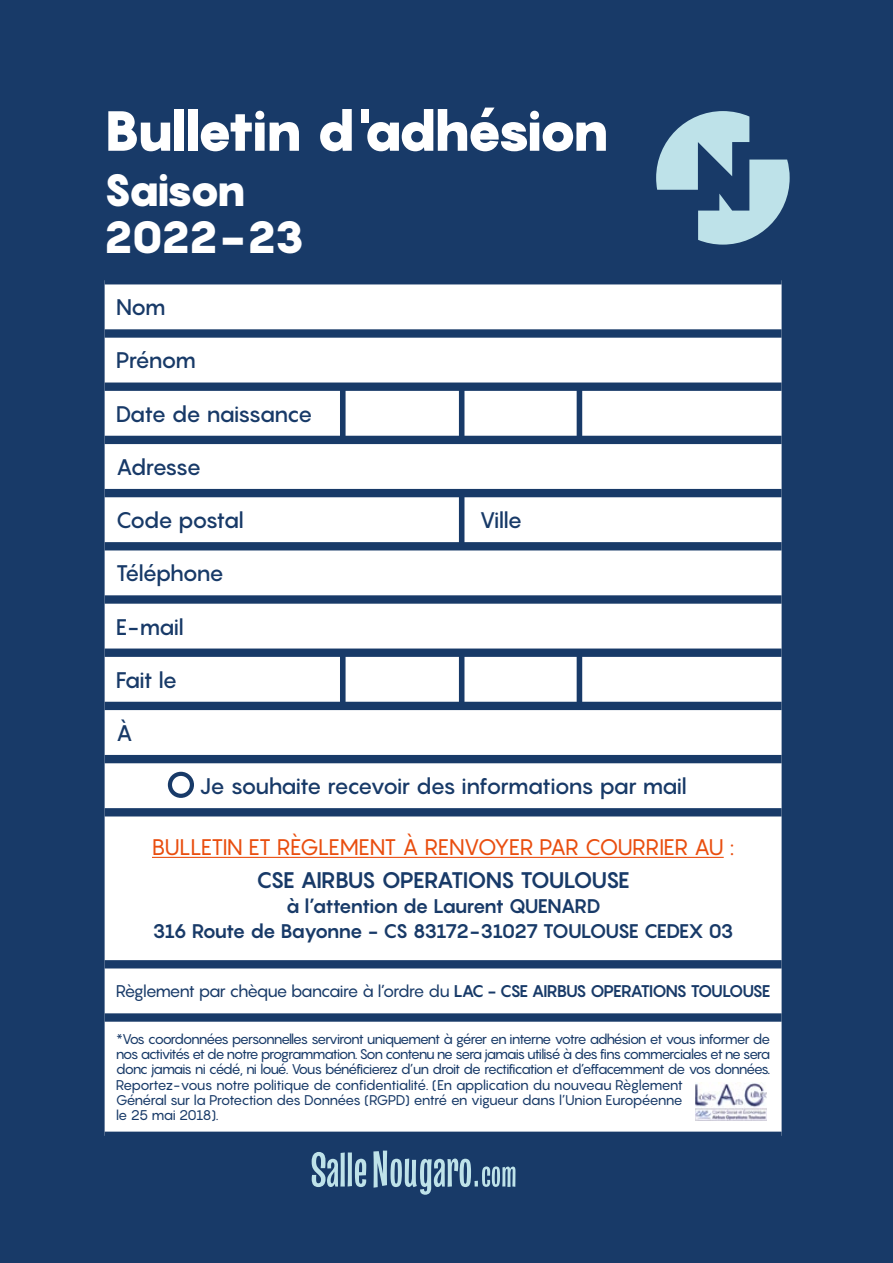
<style>
.page{position:relative;width:893px;height:1263px;background:#fff}
.page>*{position:absolute;margin:0;border:0;box-sizing:border-box;transform-origin:0 0}
.t1{font:900 55.65px "Pangram";letter-spacing:-.09em;color:#fff}
.t2{font:900 44.55px/47.2px "Pangram";letter-spacing:-.06em;color:#fff}
.t3{font:500 22.2px "Pangram";letter-spacing:-.07em;color:#183a68}
.t4{font:22.2px "Pangram";letter-spacing:-.05em;color:#e94e0f}
.t5{font:700 22.2px "Pangram";letter-spacing:-.065em;color:#183a68}
.t6{font:500 22.2px "Pangram";letter-spacing:-.09em;color:#183a68}
.t7{font:500 22.2px "Pangram";letter-spacing:-.095em;color:#183a68}
.t8{font:700 19.5px/25px "Pangram";letter-spacing:-.065em;color:#183a68;text-align:center}
.t9{font:16.65px "Pangram";letter-spacing:-.08em;color:#183a68}
.t10{font:13.95px/15.3px "Pangram";letter-spacing:-.085em;color:#183a68}
.s1{font-weight:700}
</style>
<div class="page">
<div style="left:0;top:0;width:893px;height:1262px;background:#183a68"></div>
<svg style="left:312px;top:1152px;width:54px;height:35px"></svg>
<svg style="left:373px;top:1150px;width:142px;height:45px"></svg>
<svg style="left:656px;top:111px;width:134px;height:134px"></svg>
<div style="left:105px;top:284px;width:677px;height:847px;background:#fff"></div>
<div style="left:105px;top:329px;width:677px;height:9px;background:#183a68"></div>
<div style="left:105px;top:382px;width:677px;height:9px;background:#183a68"></div>
<div style="left:105px;top:436px;width:677px;height:8px;background:#183a68"></div>
<div style="left:105px;top:489px;width:677px;height:8px;background:#183a68"></div>
<div style="left:105px;top:542px;width:677px;height:8px;background:#183a68"></div>
<div style="left:105px;top:595px;width:677px;height:9px;background:#183a68"></div>
<div style="left:105px;top:648px;width:677px;height:9px;background:#183a68"></div>
<div style="left:105px;top:702px;width:677px;height:8px;background:#183a68"></div>
<div style="left:105px;top:755px;width:677px;height:8px;background:#183a68"></div>
<div style="left:105px;top:808px;width:677px;height:8px;background:#183a68"></div>
<div style="left:105px;top:960px;width:677px;height:8px;background:#183a68"></div>
<div style="left:105px;top:1013px;width:677px;height:9px;background:#183a68"></div>
<hr style="left:152px;top:857px;width:572px;height:1px;background:#e94e0f">
<div style="left:459px;top:388px;width:5px;height:50px;background:#183a68"></div>
<div style="left:459px;top:655px;width:5px;height:49px;background:#183a68"></div>
<div style="left:459px;top:497px;width:5px;height:49px;background:#183a68"></div>
<div style="left:340px;top:388px;width:6px;height:50px;background:#183a68"></div>
<div style="left:340px;top:655px;width:6px;height:49px;background:#183a68"></div>
<div style="left:577px;top:388px;width:5px;height:50px;background:#183a68"></div>
<div style="left:577px;top:655px;width:5px;height:49px;background:#183a68"></div>
<div style="left:168px;top:772px;width:26px;height:26px;border:4px solid #183a68;border-radius:50%"></div>
<img style="left:695px;top:1083px;width:72px;height:37px">
<h1 class="t1" style="left:103px;top:94px;width:508px">Bulletin d'adhésion</h1>
<h2 class="t2" style="left:103px;top:166px;width:203px">Saison<br>2022-23</h2>
<h3 class="t3" style="left:116px;top:293px;width:52px">Nom</h3>
<h3 class="t3" style="left:116px;top:346px;width:82px">Prénom</h3>
<h3 class="t3" style="left:116px;top:399px;width:198px">Date de naissance</h3>
<h3 class="t7" style="left:116px;top:452px;width:87px">Adresse</h3>
<h3 class="t6" style="left:116px;top:506px;width:130px">Code postal</h3>
<h3 class="t3" style="left:479px;top:506px;width:44px">Ville</h3>
<h3 class="t3" style="left:116px;top:559px;width:110px">Téléphone</h3>
<h3 class="t3" style="left:116px;top:612px;width:70px">E-mail</h3>
<h3 class="t3" style="left:116px;top:665px;width:63px">Fait le</h3>
<h3 class="t3" style="left:116px;top:719px;width:19px">À</h3>
<h3 class="t3" style="left:199px;top:772px;width:489px">Je souhaite recevoir des informations par mail</h3>
<h3 class="t4" style="left:152px;top:833px;width:584px">BULLETIN ET RÈGLEMENT À RENVOYER PAR COURRIER AU :</h3>
<h3 class="t5" style="left:256px;top:866px;width:375px">CSE AIRBUS OPERATIONS TOULOUSE</h3>
<h3 class="t8" style="left:152px;top:893px;width:583px">à l’attention de Laurent QUENARD<br>316 Route de Bayonne - CS 83172-31027 TOULOUSE CEDEX 03</h3>
<p class="t9" style="left:116px;top:980px;width:656px">Règlement par chèque bancaire à l’ordre du <span class="s1">LAC - CSE AIRBUS OPERATIONS TOULOUSE</span></p>
<p class="t10" style="left:116px;top:1031px;width:656px">*Vos coordonnées personnelles serviront uniquement à gérer en interne votre adhésion et vous informer de nos activités et de notre programmation. Son contenu ne sera jamais utilisé à des fins commerciales et ne sera donc jamais ni cédé, ni loué. Vous bénéficierez d’un droit de rectification et d’effacemment de vos données.<br>Reportez-vous notre politique de confidentialité. (En application du nouveau Règlement<br>Général sur la Protection des Données (RGPD) entré en vigueur dans l’Union Européenne<br>le 25 mai 2018).</p>
</div>
